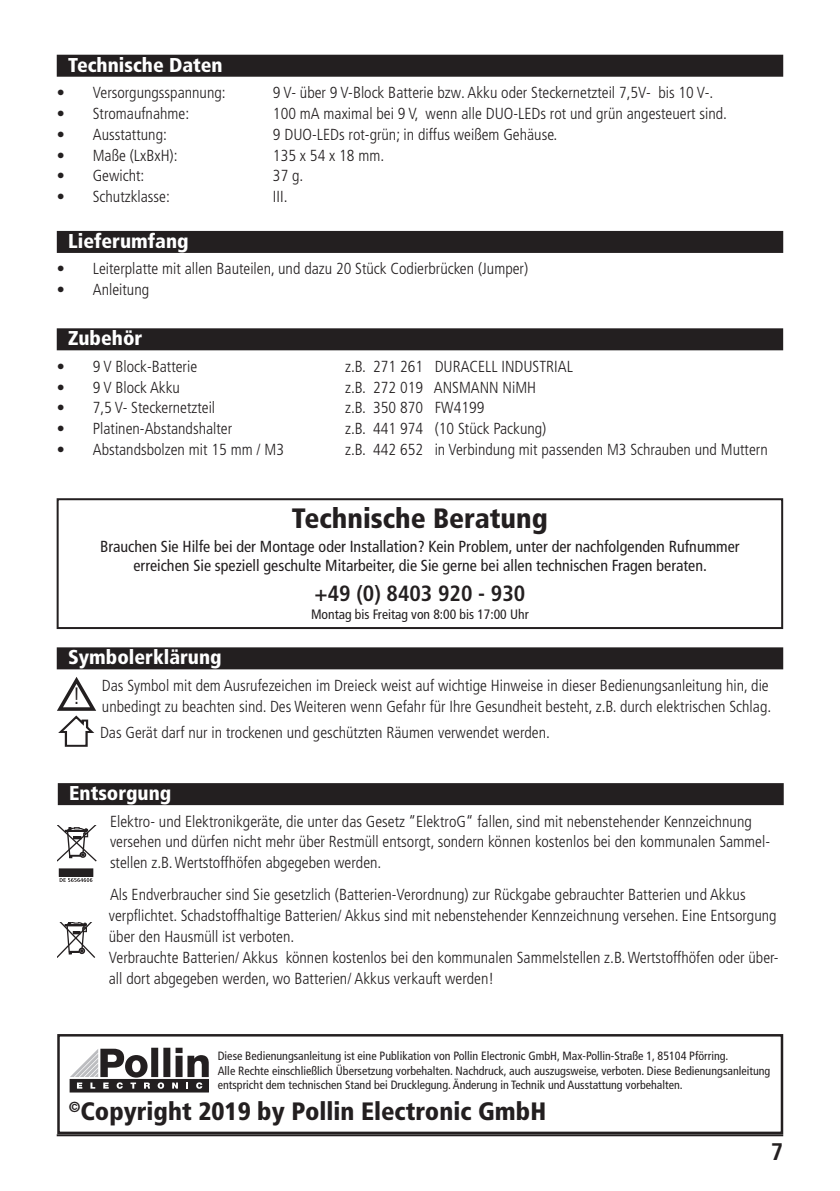
<style>
.page{position:relative;width:840px;height:1191px;background:#fff}
.page>*{position:absolute;margin:0;border:0;box-sizing:border-box;transform-origin:0 0}
.Produkt-Text{font:900 condensed 28px "Frutiger LT Pro";color:#231f20}
.t1{font:900 condensed 25.2px "Frutiger LT Pro";color:#231f20}
.t2{font:700 condensed 24px "Frutiger LT Pro";color:#231f20}
.t3{font:300 condensed 23.6px "Frutiger LT Pro";color:#231f20}
.Produkt-Text-2{font:700 condensed 22px "Frutiger LT Pro";color:#231f20}
.hsc_überschrift{font:900 condensed 20px "Frutiger LT Pro";color:#fff}
.Produkt-Text-3{font:300 condensed 16px/20.8px "Frutiger LT Pro";color:#231f20}
.hsc_produkt-text{font:300 condensed 16px/20.8px "Frutiger LT Pro";color:#231f20}
.Produkt-Text-4{font:condensed 16px "Frutiger LT Pro";color:#231f20}
.Produkt-Text-5{font:condensed 13.6px "Frutiger LT Pro";color:#231f20}
.t4{font:condensed 12px/14.4px "Frutiger LT Pro";color:#231f20}
</style>
<div class="page">
<hr style="left:57px;top:1134px;width:725px;height:2px;background:#231f20">
<div style="left:57px;top:55px;width:725px;height:22px;background:#231f20"></div>
<div style="left:57px;top:231px;width:725px;height:22px;background:#231f20"></div>
<div style="left:57px;top:328px;width:725px;height:22px;background:#231f20"></div>
<div style="left:57px;top:498px;width:725px;height:131px;border:2px solid #231f20"></div>
<div style="left:57px;top:647px;width:725px;height:22px;background:#231f20"></div>
<svg style="left:57px;top:677px;width:39px;height:70px"></svg>
<div style="left:58px;top:783px;width:725px;height:22px;background:#231f20"></div>
<div style="left:59px;top:869px;width:34px;height:7px;background:#231f20"></div>
<svg style="left:57px;top:825px;width:40px;height:37px"></svg>
<svg style="left:60px;top:878px;width:32px;height:4px"></svg>
<svg style="left:57px;top:922px;width:38px;height:36px"></svg>
<div style="left:70px;top:1079px;width:138px;height:13px;background:#231f20"></div>
<div style="left:151px;top:1047px;width:7px;height:30px;background:#231f20"></div>
<div style="left:163px;top:1047px;width:7px;height:30px;background:#231f20"></div>
<svg style="left:70px;top:1048px;width:80px;height:40px"></svg>
<svg style="left:157px;top:1082px;width:7px;height:6px"></svg>
<svg style="left:172px;top:1047px;width:37px;height:41px"></svg>
<div style="left:57px;top:1034px;width:725px;height:100px;border:2px solid #231f20"></div>
<p class="hsc_überschrift" style="left:68px;top:53px;width:156px">Technische Daten</p>
<p class="Produkt-Text-3" style="left:57px;top:82px;width:170px">• Versorgungsspannung:</p>
<p class="Produkt-Text-3" style="left:273px;top:82px;width:441px">9 V- über 9 V-Block Batterie bzw. Akku oder Steckernetzteil 7,5V- bis 10 V-.</p>
<p class="Produkt-Text-3" style="left:57px;top:103px;width:134px">• Stromaufnahme:</p>
<p class="Produkt-Text-3" style="left:273px;top:103px;width:455px">100 mA maximal bei 9 V, wenn alle DUO-LEDs rot und grün angesteuert sind.</p>
<p class="Produkt-Text-3" style="left:57px;top:124px;width:112px">• Ausstattung:</p>
<p class="Produkt-Text-3" style="left:273px;top:124px;width:286px">9 DUO-LEDs rot-grün; in diffus weißem Gehäuse.</p>
<p class="Produkt-Text-3" style="left:57px;top:145px;width:122px">• Maße (LxBxH):</p>
<p class="Produkt-Text-3" style="left:273px;top:145px;width:113px">135 x 54 x 18 mm.</p>
<p class="Produkt-Text-3" style="left:57px;top:166px;width:89px">• Gewicht:</p>
<p class="Produkt-Text-3" style="left:273px;top:166px;width:32px">37 g.</p>
<p class="Produkt-Text-3" style="left:57px;top:186px;width:115px">• Schutzklasse:</p>
<p class="Produkt-Text-3" style="left:273px;top:186px;width:16px">III.</p>
<p class="hsc_überschrift" style="left:68px;top:229px;width:122px">Lieferumfang</p>
<p class="Produkt-Text-3" style="left:57px;top:259px;width:472px">• Leiterplatte mit allen Bauteilen, und dazu 20 Stück Codierbrücken (Jumper)</p>
<p class="Produkt-Text-3" style="left:57px;top:279px;width:94px">• Anleitung</p>
<p class="hsc_überschrift" style="left:68px;top:326px;width:76px">Zubehör</p>
<p class="Produkt-Text-3" style="left:57px;top:356px;width:142px">• 9 V Block-Batterie</p>
<p class="Produkt-Text-3" style="left:345px;top:356px;width:229px">z.B. 271 261 DURACELL INDUSTRIAL</p>
<p class="Produkt-Text-3" style="left:57px;top:377px;width:125px">• 9 V Block Akku</p>
<p class="Produkt-Text-3" style="left:345px;top:377px;width:192px">z.B. 272 019 ANSMANN NiMH</p>
<p class="Produkt-Text-3" style="left:57px;top:398px;width:160px">• 7,5 V- Steckernetzteil</p>
<p class="Produkt-Text-3" style="left:345px;top:398px;width:141px">z.B. 350 870 FW4199</p>
<p class="Produkt-Text-3" style="left:57px;top:418px;width:177px">• Platinen-Abstandshalter</p>
<p class="Produkt-Text-3" style="left:345px;top:418px;width:203px">z.B. 441 974 (10 Stück Packung)</p>
<p class="Produkt-Text-3" style="left:57px;top:439px;width:229px">• Abstandsbolzen mit 15 mm / M3</p>
<p class="Produkt-Text-3" style="left:345px;top:439px;width:424px">z.B. 442 652 in Verbindung mit passenden M3 Schrauben und Muttern</p>
<p class="Produkt-Text" style="left:292px;top:501px;width:257px">Technische Beratung</p>
<p class="Produkt-Text-4" style="left:100px;top:537px;width:640px">Brauchen Sie Hilfe bei der Montage oder Installation? Kein Problem, unter der nachfolgenden Rufnummer</p>
<p class="Produkt-Text-4" style="left:133px;top:556px;width:574px">erreichen Sie speziell geschulte Mitarbeiter, die Sie gerne bei allen technischen Fragen beraten.</p>
<p class="Produkt-Text-2" style="left:314px;top:580px;width:212px">+49 (0) 8403 920 - 930</p>
<p class="Produkt-Text-5" style="left:311px;top:606px;width:219px">Montag bis Freitag von 8:00 bis 17:00 Uhr</p>
<p class="hsc_überschrift" style="left:68px;top:645px;width:155px">Symbolerklärung</p>
<p class="hsc_produkt-text" style="left:102px;top:675px;width:670px">Das Symbol mit dem Ausrufezeichen im Dreieck weist auf wichtige Hinweise in dieser Bedienungsanleitung hin, die unbedingt zu beachten sind. Des Weiteren wenn Gefahr für Ihre Gesundheit besteht, z.B. durch elektrischen Schlag.</p>
<p class="hsc_produkt-text" style="left:100px;top:722px;width:451px">Das Gerät darf nur in trockenen und geschützten Räumen verwendet werden.</p>
<h3 class="t3" style="left:72px;top:682px;width:10px">!</h3>
<p class="hsc_überschrift" style="left:69px;top:781px;width:104px">Entsorgung</p>
<p class="Produkt-Text-3" style="left:110px;top:811px;width:661px">Elektro- und Elektronikgeräte, die unter das Gesetz “ElektroG“ fallen, sind mit nebenstehender Kennzeichnung versehen und dürfen nicht mehr über Restmüll entsorgt, sondern können kostenlos bei den kommunalen Sammel&shy;stellen z.B. Wertstoffhöfen abgegeben werden.</p>
<p class="Produkt-Text-3" style="left:109px;top:884px;width:668px">Als Endverbraucher sind Sie gesetzlich (Batterien-Verordnung) zur Rückgabe gebrauchter Batterien und Akkus verpflichtet. Schadstoffhaltige Batterien/ Akkus sind mit nebenstehender Kennzeichnung versehen. Eine Entsorgung über den Hausmüll ist verboten.</p>
<p class="Produkt-Text-3" style="left:109px;top:947px;width:670px">Verbrauchte Batterien/ Akkus können kostenlos bei den kommunalen Sammelstellen z.B. Wertstoffhöfen oder über&shy;all dort abgegeben werden, wo Batterien/ Akkus verkauft werden!</p>
<p class="t4" style="left:218px;top:1049px;width:554px">Diese Bedienungsanleitung ist eine Publikation von Pollin Electronic GmbH, Max-Pollin-Straße 1, 85104 Pförring.<br>Alle Rechte einschließlich Übersetzung vorbehalten. Nachdruck, auch auszugsweise, verboten. Diese Bedienungsanleitung entspricht dem technischen Stand bei Drucklegung. Änderung in Technik und Ausstattung vorbehalten.</p>
<p class="t1" style="left:69px;top:1096px;width:478px"><sup>©</sup>Copyright 2019 by Pollin Electronic GmbH</p>
<h3 class="t2" style="left:770px;top:1137px;width:14px">7</h3>
</div>
